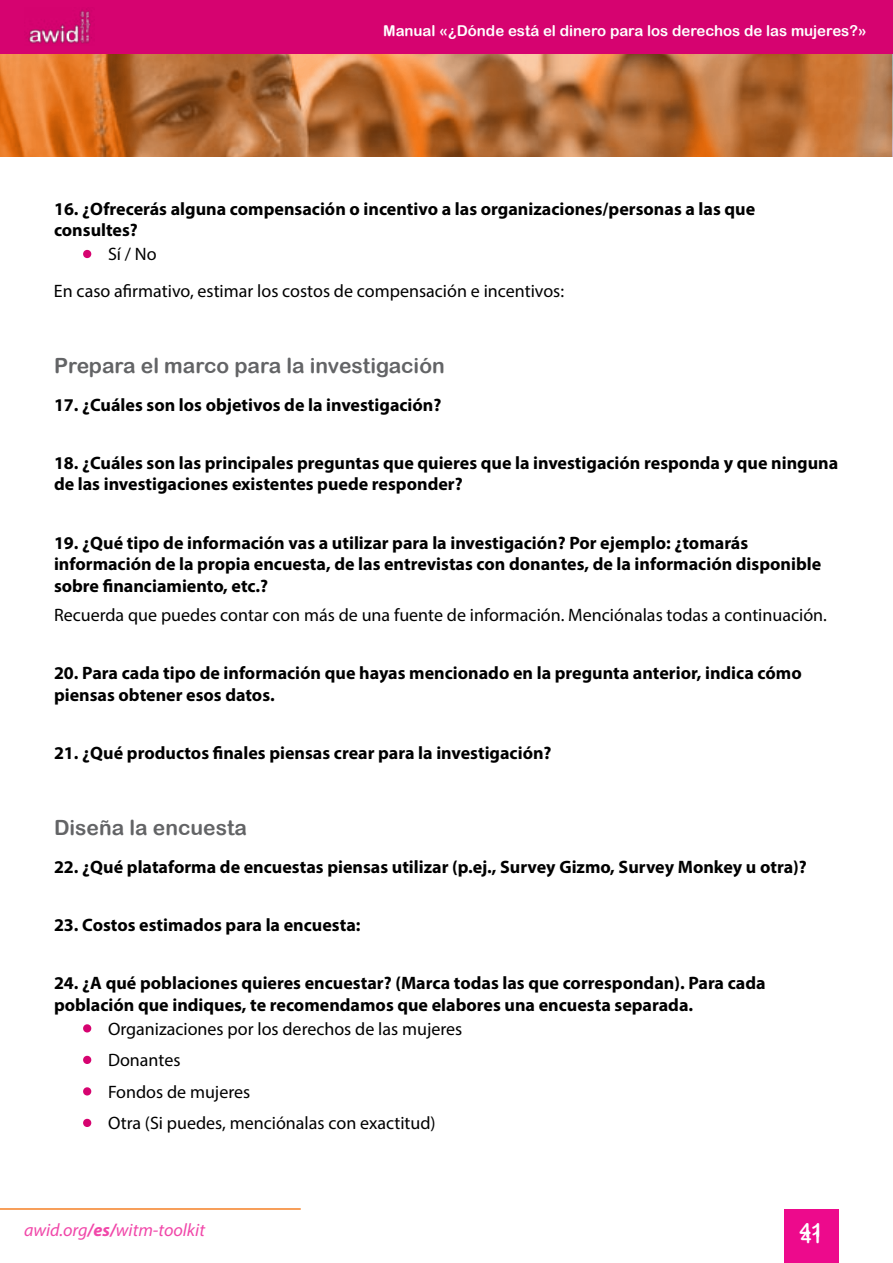
<style>
.page{position:relative;width:893px;height:1263px;background:#fff}
.page>*{position:absolute;margin:0;border:0;box-sizing:border-box;transform-origin:0 0}
.t1{font:21px "Arial Rounded MT Bold";color:#636466}
.t2{font:19.5px "Arial Rounded MT Bold";color:#fff}
.t3{font:700 18px/21.6px "Myriad Pro";color:#000}
.t4{font:18px "Myriad Pro";color:#000}
.t5{font:italic 18px "Myriad Pro";color:#f147a9}
.t6{font:18px "Arial Rounded MT Bold";color:#fff}
.t7{font:15px "Arial Rounded MT Bold";color:#fff}
.s1{font-family:"Arial Rounded MT Bold";color:#d60370}
.s2{font-weight:700}
</style>
<div class="page">
<hr style="left:0;top:1208px;width:301px;height:2px;background:#f58025">
<div style="left:0;top:0;width:893px;height:54px;background:#d60370"></div>
<div style="left:784px;top:1209px;width:55px;height:54px;background:#ed0a8c"></div>
<svg style="left:0;top:54px;width:892px;height:103px;background:#bd7238"></svg>
<img style="left:28px;top:9px;width:65px;height:35px">
<svg style="left:83px;top:249px;width:9px;height:10px"></svg>
<svg style="left:83px;top:1024px;width:9px;height:9px"></svg>
<svg style="left:83px;top:1055px;width:9px;height:9px"></svg>
<svg style="left:83px;top:1087px;width:9px;height:9px"></svg>
<svg style="left:83px;top:1118px;width:9px;height:9px"></svg>
<p class="t7" style="left:383px;top:22px;width:485px">Manual «¿Dónde está el dinero para los derechos de las mujeres?»</p>
<p class="t3" style="left:54px;top:197px;width:703px">16. ¿Ofrecerás alguna compensación o incentivo a las organizaciones/personas a las que consultes?</p>
<p class="t4" style="left:84px;top:243px;width:74px"><span class="s1">•</span> Sí / No</p>
<p class="t4" style="left:54px;top:280px;width:512px">En caso afrmativo, estimar los costos de compensación e incentivos:</p>
<h3 class="t1" style="left:54px;top:353px;width:392px">Prepara el marco para la investigación</h3>
<p class="t3" style="left:54px;top:393px;width:389px">17. ¿Cuáles son los objetivos de la investigación?</p>
<p class="t3" style="left:54px;top:451px;width:786px">18. ¿Cuáles son las principales preguntas que quieres que la investigación responda y que ninguna de las investigaciones existentes puede responder?</p>
<p class="t3" style="left:54px;top:531px;width:769px">19. ¿Qué tipo de información vas a utilizar para la investigación? Por ejemplo: ¿tomarás información de la propia encuesta, de las entrevistas con donantes, de la información disponible sobre fnanciamiento, etc.?</p>
<p class="t4" style="left:54px;top:604px;width:774px">Recuerda que puedes contar con más de una fuente de información. Menciónalas todas a continuación.</p>
<p class="t3" style="left:54px;top:662px;width:749px">20. Para cada tipo de información que hayas mencionado en la pregunta anterior, indica cómo piensas obtener esos datos.</p>
<p class="t3" style="left:54px;top:741px;width:499px">21. ¿Qué productos fnales piensas crear para la investigación?</p>
<h3 class="t1" style="left:54px;top:815px;width:194px">Diseña la encuesta</h3>
<p class="t3" style="left:54px;top:855px;width:754px">22. ¿Qué plataforma de encuestas piensas utilizar (p.ej., Survey Gizmo, Survey Monkey u otra)?</p>
<p class="t3" style="left:54px;top:913px;width:308px">23. Costos estimados para la encuesta:</p>
<p class="t3" style="left:54px;top:972px;width:713px">24. ¿A qué poblaciones quieres encuestar? (Marca todas las que correspondan). Para cada población que indiques, te recomendamos que elabores una encuesta separada.</p>
<p class="t4" style="left:84px;top:1017px;width:380px"><span class="s1">•</span> Organizaciones por los derechos de las mujeres</p>
<p class="t4" style="left:84px;top:1049px;width:98px"><span class="s1">•</span> Donantes</p>
<p class="t4" style="left:84px;top:1080px;width:168px"><span class="s1">•</span> Fondos de mujeres</p>
<p class="t4" style="left:84px;top:1112px;width:353px"><span class="s1">•</span> Otra (Si puedes, menciónalas con exactitud)</p>
<p class="t5" style="left:24px;top:1219px;width:183px">awid.org<span class="s2">/es/</span>witm-toolkit</p>
<p class="t2" style="left:799px;top:1218px;width:25px">41</p>
<p class="t6" style="left:801px;top:1225px;width:23px">41</p>
</div>
